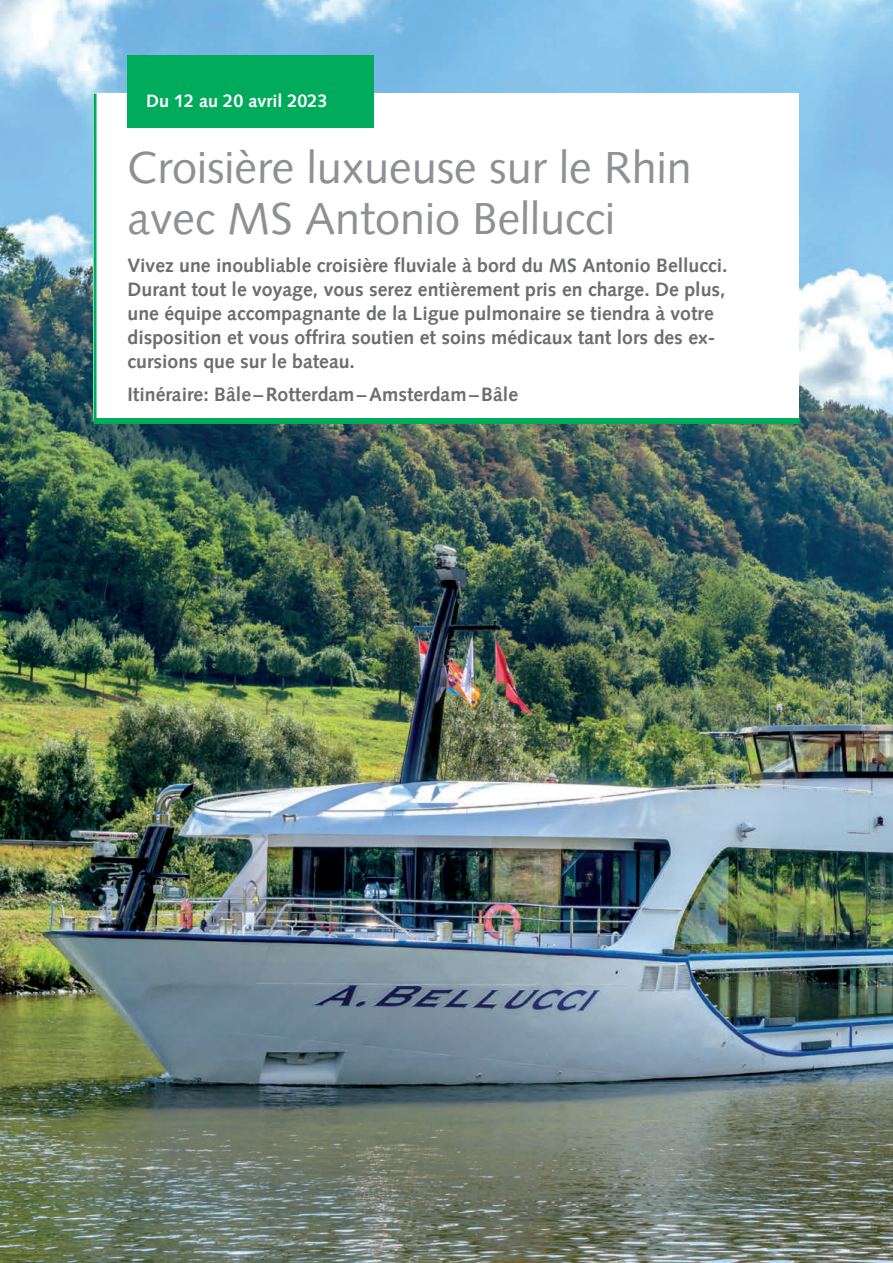
<style>
.page{position:relative;width:893px;height:1263px;background:#fff}
.page>*{position:absolute;margin:0;border:0;box-sizing:border-box;transform-origin:0 0}
._01a__Titel_30pt{font:45px/51px "Syntax LT Pro";color:#8e9093}
._03_Lead{font:700 19.5px/24px "Syntax LT Pro";color:#6c6d70}
._01_Datum{font:700 18px "Syntax LT Pro";color:#fff}
</style>
<div class="page">
<img style="left:0;top:0;width:893px;height:1263px">
<div style="left:94px;top:94px;width:705px;height:327px;background:#fff"></div>
<div style="left:128px;top:55px;width:246px;height:73px;background:#00ab5b"></div>
<hr style="left:94px;top:94px;width:3px;height:327px;background:#00ab5b">
<div style="left:94px;top:418px;width:705px;height:6px;background:#00ab5b"></div>
<p class="_01_Datum" style="left:146px;top:90px;width:183px">Du 12 au 20 avril 2023</p>
<p class="_01a__Titel_30pt" style="left:128px;top:142px;width:566px">Croisière luxueuse sur le Rhin avec MS Antonio Bellucci</p>
<p class="_03_Lead" style="left:128px;top:254px;width:602px">Vivez une inoubliable croisière fluviale à bord du MS Antonio Bellucci.<br>Durant tout le voyage, vous serez entièrement pris en charge. De plus, une équipe accompagnante de la Ligue pulmonaire se tiendra à votre disposition et vous offrira soutien et soins médicaux tant lors des ex&shy;cursions que sur le bateau.</p>
<p class="_03_Lead" style="left:128px;top:382px;width:392px">Itinéraire: Bâle –Rotterdam–Amsterdam–Bâle</p>
</div>
